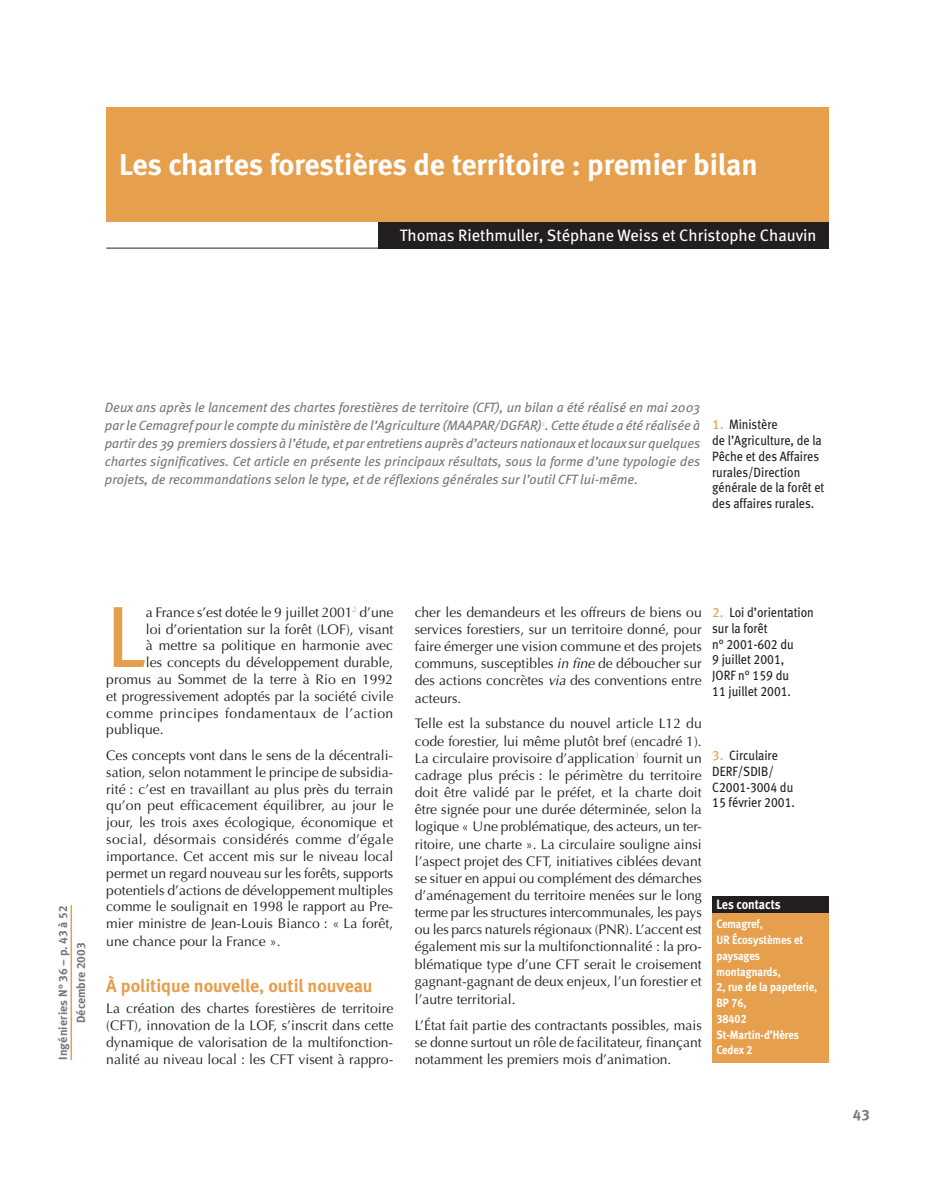
<style>
.page{position:relative;width:936px;height:1191px;background:#fff}
.page>*{position:absolute;margin:0;border:0;box-sizing:border-box;transform-origin:0 0}
.t1{font:86.85px "Meta Book LF";color:#e69f4d}
.t2{font:30px "Meta Bold LF";color:#fff}
.t3{font:18px "Meta Bold LF";color:#e69f4d}
.t4{font:16.5px "Meta Book LF";color:#fff}
.t5{font:15px "Meta Bold LF";color:#77787a}
.t6{font:13.95px/17.2px "Optima";color:#231f1f;text-align:justify}
.t7{font:13.95px "Optima";letter-spacing:.035em;color:#231f1f}
.t8{font:italic 13.5px/18px "Meta";color:#77787a;text-align:justify}
.t9{font:13.5px/15.8px "Meta Book LF";color:#231f1f;scale:.9 1}
.t10{font:700 13.5px "Meta";letter-spacing:-.005em;color:#fff;scale:.9 1}
.t11{font:12px/15.8px "Meta Bold LF";color:#fff;scale:.9 1}
.t12{font:12px/18px "Meta Bold LF";color:#77787a;text-align:center}
.s1{color:#e69f4d}
.s2{font-style:italic}
</style>
<div class="page">
<hr style="left:71px;top:905px;width:1px;height:155px;background:#e69f4d">
<div style="left:378px;top:221px;width:451px;height:27px;background:#231f1f"></div>
<div style="left:106px;top:107px;width:723px;height:115px;background:#e69f4d"></div>
<hr style="left:106px;top:248px;width:723px;height:1px;background:#231f1f">
<div style="left:712px;top:912px;width:117px;height:151px;background:#e69f4d"></div>
<div style="left:712px;top:896px;width:117px;height:16px;background:#231f1f"></div>
<h2 class="t2" style="left:119px;top:153px;width:640px">Les chartes forestières de territoire : premier bilan</h2>
<p class="t4" style="left:400px;top:229px;width:418px">Thomas Riethmuller, Stéphane Weiss et Christophe Chauvin</p>
<p class="t8" style="left:105px;top:400px;width:597px">Deux ans après le lancement des chartes forestières de territoire (CFT), un bilan a été réalisé en mai 2003 par le Cemagref pour le compte du ministère de l’Agriculture (MAAPAR/DGFAR)<sup>1</sup>. Cette étude a été réalisée à partir des 39 premiers dossiers à l’étude, et par entretiens auprès d’acteurs nationaux et locaux sur quelques chartes significatives. Cet article en présente les principaux résultats, sous la forme d’une typologie des projets, de recommandations selon le type, et de réflexions générales sur l’outil CFT lui-même.</p>
<p class="t9" style="left:712px;top:418px;width:126px"><span class="s1">1.</span> Ministère<br>de l’Agriculture, de la<br>Pêche et des Affaires rurales/Direction générale de la forêt et des affaires rurales.</p>
<p class="t12" style="left:55px;top:1060px;width:156px;rotate:-90deg">Ingénieries N° 36 – p. 43 à 52<br>Décembre 2003</p>
<h1 class="t1" style="left:106px;top:605px;width:41px">L</h1>
<p class="t6" style="left:146px;top:605px;width:249px">a France s’est dotée le 9 juillet 2001<sup>2</sup> d’une</p>
<p class="t6" style="left:146px;top:622px;width:249px">loi d’orientation sur la forêt (LOF), visant</p>
<p class="t6" style="left:146px;top:638px;width:249px">à mettre sa politique en harmonie avec</p>
<p class="t6" style="left:146px;top:655px;width:249px">les concepts du développement durable,</p>
<p class="t6" style="left:106px;top:672px;width:288px">promus au Sommet de la terre à Rio en 1992</p>
<p class="t6" style="left:106px;top:689px;width:289px">et progressivement adoptés par la société civile</p>
<p class="t7" style="left:106px;top:707px;width:289px">comme principes fondamentaux de l’action</p>
<p class="t6" style="left:106px;top:722px;width:59px">publique.</p>
<p class="t6" style="left:106px;top:748px;width:289px">Ces concepts vont dans le sens de la décentrali&shy;sation, selon notamment le principe de subsidia&shy;rité : c’est en travaillant au plus près du terrain qu’on peut efficacement équilibrer, au jour le jour, les trois axes écologique, économique et social, désormais considérés comme d’égale importance. Cet accent mis sur le niveau local permet un regard nouveau sur les forêts, supports potentiels d’actions de développement multiples comme le soulignait en 1998 le rapport au Pre&shy;mier ministre de Jean-Louis Bianco : « La forêt, une chance pour la France ».</p>
<p class="t3" style="left:106px;top:979px;width:268px">À politique nouvelle, outil nouveau</p>
<p class="t6" style="left:106px;top:1001px;width:289px;line-height:16.8px">La création des chartes forestières de territoire (CFT), innovation de la LOF, s’inscrit dans cette dynamique de valorisation de la multifonction&shy;nalité au niveau local : les CFT visent à rappro-</p>
<p class="t6" style="left:415px;top:605px;width:289px">cher les demandeurs et les offreurs de biens ou services forestiers, sur un territoire donné, pour faire émerger une vision commune et des projets communs, susceptibles <span class="s2">in fine</span> de déboucher sur des actions concrètes <span class="s2">via</span> des conventions entre acteurs.</p>
<p class="t6" style="left:415px;top:716px;width:289px">Telle est la substance du nouvel article L12 du code forestier, lui même plutôt bref (encadré 1).<br>La circulaire provisoire d’application<sup>3</sup> fournit un cadrage plus précis : le périmètre du territoire doit être validé par le préfet, et la charte doit être signée pour une durée déterminée, selon la logique « Une problématique, des acteurs, un ter&shy;ritoire, une charte ». La circulaire souligne ainsi l’aspect projet des CFT, initiatives ciblées devant se situer en appui ou complément des démarches d’aménagement du territoire menées sur le long terme par les structures intercommunales, les pays ou les parcs naturels régionaux (PNR). L’accent est également mis sur la multifonctionnalité : la pro&shy;blématique type d’une CFT serait le croisement gagnant-gagnant de deux enjeux, l’un forestier et l’autre territorial.</p>
<p class="t6" style="left:415px;top:1018px;width:289px">L’État fait partie des contractants possibles, mais se donne surtout un rôle de facilitateur, finançant notamment les premiers mois d’animation.</p>
<p class="t9" style="left:712px;top:606px;width:114px"><span class="s1">2.</span> Loi d’orientation sur la forêt<br>n° 2001-602 du<br>9 juillet 2001,<br>JORF n° 159 du<br>11 juillet 2001.</p>
<p class="t9" style="left:712px;top:749px;width:93px"><span class="s1">3.</span> Circulaire<br>DERF/SDIB/<br>C2001-3004 du<br>15 février 2001.</p>
<p class="t10" style="left:717px;top:899px;width:73px">Les contacts</p>
<p class="t11" style="left:717px;top:918px;width:114px">Cemagref,<br>UR Écosystèmes et paysages montagnards,<br>2, rue de la papeterie,<br>BP 76,<br>38402<br>St-Martin-d’Hères<br>Cedex 2</p>
<p class="t5" style="left:853px;top:1109px;width:18px">43</p>
</div>
